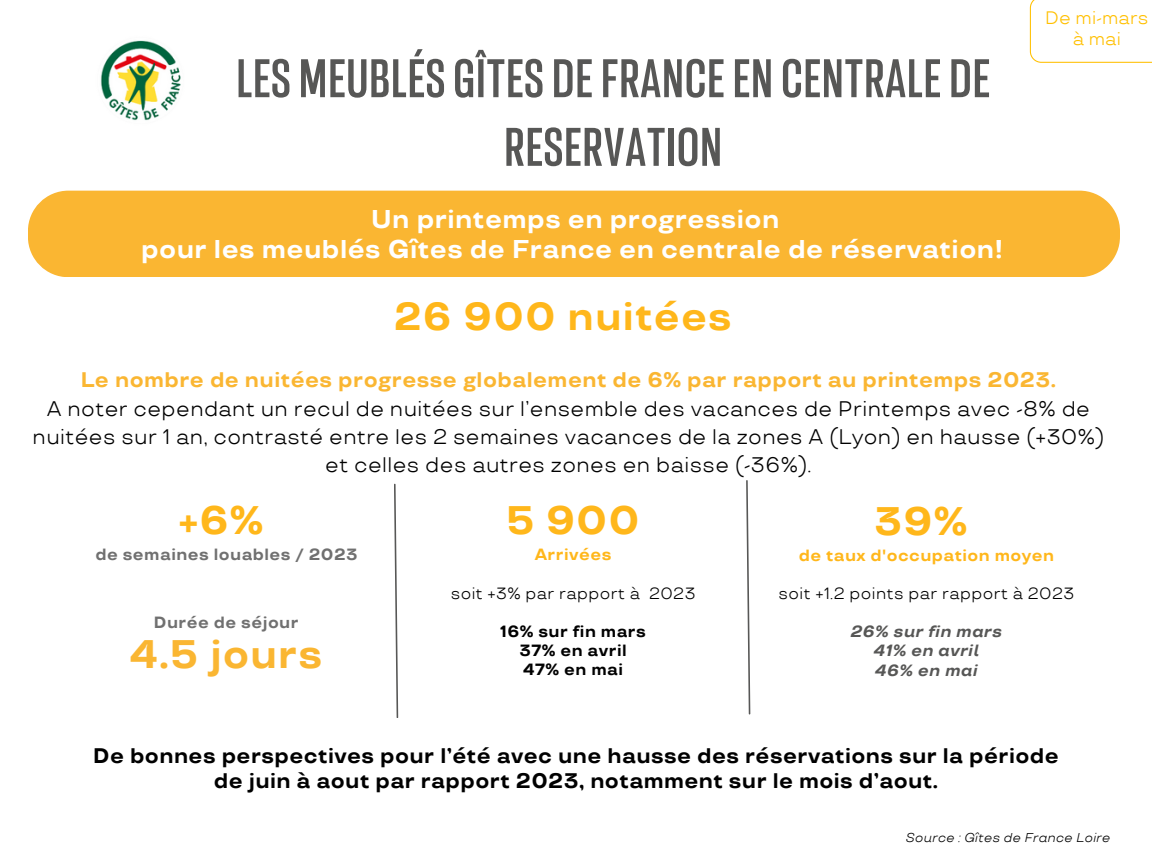
<style>
.page{position:relative;width:1152px;height:864px;background:#fff}
.page>*{position:absolute;margin:0;border:0;box-sizing:border-box;transform-origin:0 0}
.t1{font:700 condensed 57.6px/68.7px "Resolve";letter-spacing:.02em;color:#575756;text-align:center}
.t2{font:700 39.6px "TT Travels";color:#ffb71b}
.t3{font:700 39.6px "TT Travels";letter-spacing:.025em;color:#fab632}
.t4{font:700 39px "TT Travels";letter-spacing:.03em;color:#ffb71b}
.t5{font:700 25.65px/30.3px "TT Travels";letter-spacing:.015em;color:#fff;text-align:center}
.t6{font:21px/28.2px "TT Travels";letter-spacing:.02em;color:#000;text-align:center}
.t7{font:700 21px/24.8px "TT Travels";letter-spacing:.02em;color:#000;text-align:center}
.t8{font:18px/21.3px "TT Travels";letter-spacing:.01em;color:#ffc000;text-align:center}
.t9{font:16.2px "TT Travels";letter-spacing:.03em;color:#000}
.t10{font:700 16.2px "TT Travels";letter-spacing:.03em;color:#707070}
.t11{font:700 16.2px "TT Travels";letter-spacing:.03em;color:#ffb71b}
.t12{font:700 16.2px "TT Travels";letter-spacing:.03em;color:#000}
.t13{font:italic 700 16.2px "TT Travels";letter-spacing:.03em;color:#575756}
.t14{font:italic 12.75px "TT Travels";letter-spacing:.02em;color:#000}
.s1{font-weight:700;color:#fab632}
</style>
<div class="page">
<div style="left:28px;top:191px;width:1092px;height:86px;background:#fab632"></div>
<img style="left:100px;top:40px;width:81px;height:81px">
<svg style="left:746px;top:480px;width:4px;height:235px"></svg>
<svg style="left:394px;top:484px;width:4px;height:234px"></svg>
<svg style="left:1030px;top:0;width:122px;height:63px"></svg>
<p class="t1" style="left:236px;top:44px;width:755px">LES MEUBLÉSGÎTESDEFRANCEENCENTRALEDE<br>RESERVATION</p>
<h1 class="t5" style="left:141px;top:205px;width:863px">Un printemps en progression<br>pour les meublés Gîtes de France en centrale de réservation!</h1>
<h6 class="t4" style="left:394px;top:295px;width:339px">26 900 nuitées</h6>
<p class="t8" style="left:1045px;top:7px;width:105px">De mi-mars à mai</p>
<p class="t6" style="left:33px;top:367px;width:1073px"><span class="s1">Le nombre de nuitées progresse globalement de 6% par rapport au printemps 2023.<br></span>A noter cependant un recul de nuitées sur l’ensemble des vacances de Printemps avec -8% de nuitées sur 1 an, contrasté entre les 2 semaines vacances de la zones A (Lyon) en hausse (+30%) et celles des autres zones en baisse (-36%).</p>
<p class="t2" style="left:178px;top:499px;width:86px">+6%</p>
<p class="t10" style="left:95px;top:546px;width:264px">de semaines louables / 2023</p>
<p class="t10" style="left:154px;top:613px;width:146px">Durée de séjour</p>
<p class="t3" style="left:130px;top:633px;width:194px">4.5 jours</p>
<p class="t2" style="left:506px;top:499px;width:135px">5 900</p>
<p class="t11" style="left:535px;top:546px;width:78px">Arrivées</p>
<p class="t9" style="left:451px;top:584px;width:246px">soit +3% par rapport à 2023</p>
<p class="t12" style="left:500px;top:622px;width:147px">16% sur fin mars</p>
<p class="t12" style="left:520px;top:641px;width:109px">37% en avril</p>
<p class="t12" style="left:523px;top:661px;width:101px">47% en mai</p>
<p class="t2" style="left:874px;top:499px;width:95px">39%</p>
<p class="t11" style="left:799px;top:546px;width:257px">de taux d'occupation moyen</p>
<p class="t9" style="left:778px;top:585px;width:298px">soit +1.2 points par rapport à 2023</p>
<p class="t13" style="left:851px;top:623px;width:153px">26% sur fin mars</p>
<p class="t13" style="left:874px;top:642px;width:107px">41% en avril</p>
<p class="t13" style="left:875px;top:661px;width:104px">46% en mai</p>
<h4 class="t7" style="left:93px;top:745px;width:967px">De bonnes perspectives pour l’été avec une hausse des réservations sur la période de juin à aout par rapport 2023, notamment sur le mois d’aout.</h4>
<h2 class="t14" style="left:906px;top:830px;width:206px">Source : Gîtes de France Loire</h2>
</div>
